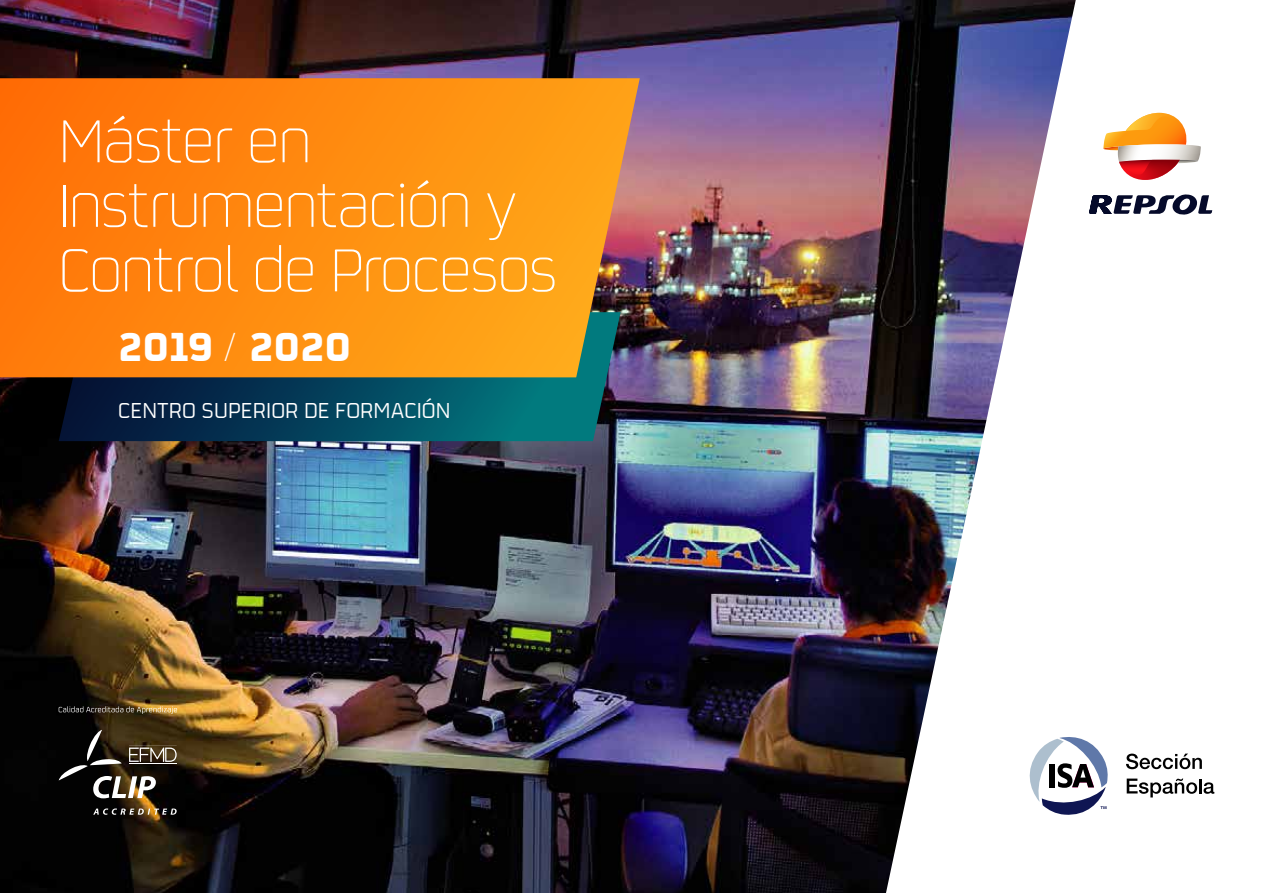
<style>
.page{position:relative;width:1263px;height:893px;background:#fff}
.page>*{position:absolute;margin:0;border:0;box-sizing:border-box;transform-origin:0 0}
.t1{font:300 67.5px/64.5px "Repsol";letter-spacing:-.02em;color:#fff}
.t2{font:700 45px "Repsol";color:#fff}
.t3{font:24px "Repsol";color:#fff}
.s1{font-weight:300}
</style>
<div class="page">
<img style="left:0;top:0;width:1076px;height:893px">
<svg style="left:1025px;top:735px;width:83px;height:81px"></svg>
<svg style="left:1126px;top:754px;width:76px;height:15px"></svg>
<svg style="left:1127px;top:779px;width:87px;height:18px"></svg>
<svg style="left:93px;top:808px;width:84px;height:7px"></svg>
<svg style="left:59px;top:730px;width:118px;height:68px;background:#3d362c"></svg>
<hr style="left:129px;top:763px;width:48px;height:1px;background:#fff">
<svg style="left:59px;top:706px;width:118px;height:8px"></svg>
<svg style="left:59px;top:377px;width:562px;height:64px;background:#06445a"></svg>
<svg style="left:0;top:78px;width:640px;height:299px;background:#f78914"></svg>
<svg style="left:1103px;top:113px;width:98px;height:67px"></svg>
<svg style="left:1089px;top:194px;width:123px;height:21px"></svg>
<p class="t1" style="left:59px;top:103px;width:501px">Máster en<br>Instrumentación y<br>Control de Procesos</p>
<p class="t2" style="left:118px;top:309px;width:234px">2019 <span class="s1">/</span> 2020</p>
<p class="t3" style="left:118px;top:394px;width:334px">CENTRO SUPERIOR DE FORMACIÓN</p>
</div>
